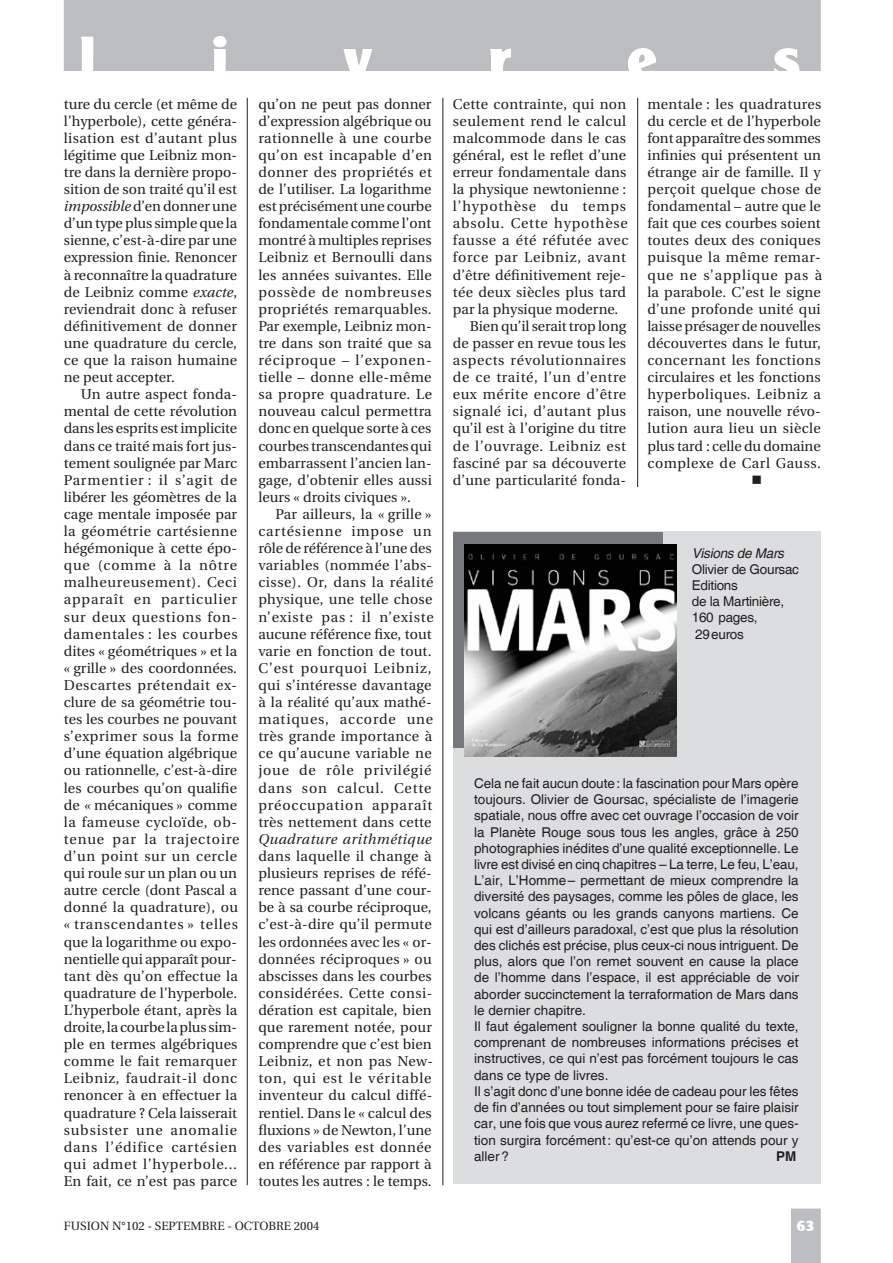
<style>
.page{position:relative;width:893px;height:1263px;background:#fff}
.page>*{position:absolute;margin:0;border:0;box-sizing:border-box;transform-origin:0 0}
.t1{font:60px "Clear Black DB Normal";color:#fff}
.t2{font:15px "Clear Black DB Normal";color:#fff}
.t3{font:14.25px/17.1px "Utopia";letter-spacing:.015em;color:#231f20;text-align:justify}
.t4{font:14.25px "Utopia";letter-spacing:.04em;color:#231f20}
.t5{font:14.25px "Utopia";letter-spacing:.035em;color:#231f20}
.t6{font:14.25px "Utopia";letter-spacing:.055em;color:#231f20}
.t7{font:14.25px "Utopia";letter-spacing:-.005em;color:#231f20}
.t8{font:14.25px "Utopia";letter-spacing:.045em;color:#231f20}
.t9{font:italic 14.25px "Utopia";letter-spacing:.03em;color:#231f20}
.t10{font:14.25px "Utopia";letter-spacing:.06em;color:#231f20}
.t11{font:14.25px "Wingdings";color:#231f20}
.t12{font:13.5px/16.2px "Helvetica";color:#231f20}
.t13{font:13.5px/16.2px "Helvetica";letter-spacing:-.02em;color:#231f20}
.t14{font:italic 13.5px "Helvetica";letter-spacing:-.02em;color:#231f20}
.t15{font:700 13.5px "Helvetica";color:#231f20}
.t16{font:12px "Utopia";color:#231f20}
.s1{font-style:italic}
</style>
<div class="page">
<hr style="left:247px;top:98px;width:1px;height:1087px;background:#231f20">
<hr style="left:443px;top:98px;width:1px;height:1087px;background:#231f20">
<hr style="left:637px;top:98px;width:1px;height:1087px;background:#231f20">
<div style="left:791px;top:1208px;width:30px;height:55px;background:#bcbdc0"></div>
<div style="left:64px;top:0;width:757px;height:71px;background:#bcbdc0"></div>
<div style="left:626px;top:487px;width:54px;height:712px;background:#fff"></div>
<div style="left:453px;top:532px;width:368px;height:652px;background:#dcdddf"></div>
<div style="left:453px;top:532px;width:210px;height:216px;background:#76787b"></div>
<img style="left:464px;top:544px;width:213px;height:213px">
<h1 class="t1" style="left:80px;top:23px;width:18px">l</h1>
<h1 class="t1" style="left:212px;top:23px;width:18px">i</h1>
<p class="t3" style="left:64px;top:95px;width:175px">ture du cercle (et même de l’hyperbole), cette généra&shy;lisation est d’autant plus légitime que Leibniz mon&shy;tre dans la dernière propo&shy;sition de son traité qu’il est <span class="s1">impossible</span> d’en donner une d’un type plus simple que la sienne, c’est-à-dire par une expression finie. Renoncer à reconnaître la quadrature de Leibniz comme <span class="s1">exacte</span>, reviendrait donc à refuser définitivement de donner une quadrature du cercle, ce que la raison humaine ne peut accepter.</p>
<p class="t3" style="left:64px;top:386px;width:177px;text-align:left;text-indent:17px">Un autre aspect fonda&shy;mental de cette révolution dans les esprits est implicite dans ce traité mais fort jus&shy;tement soulignée par Marc<br>Parmentier : il s’agit de libérer les géomètres de la cage mentale imposée par la géométrie cartésienne hégémonique à cette épo&shy;que (comme à la nôtre malheureusement). Ceci apparaît en particulier sur deux questions fon&shy;damentales : les courbes dites « géométriques » et la « grille » des coordonnées.<br>Descartes prétendait ex&shy;clure de sa géométrie tou&shy;tes les courbes ne pouvant s’exprimer sous la forme d’une équation algébrique ou rationnelle, c’est-à-dire les courbes qu’on qualifie de « mécaniques » comme la fameuse cycloïde, ob&shy;tenue par la trajectoire d’un point sur un cercle qui roule sur un plan ou un autre cercle (dont Pascal a donné la quadrature), ou « transcendantes » telles que la logarithme ou expo&shy;nentielle qui apparaît pour&shy;tant dès qu’on effectue la quadrature de l’hyperbole.<br>L’hyperbole étant, après la droite, la courbe la plus sim&shy;ple en termes algébriques comme le fait remarquer<br>Leibniz, faudrait-il donc renoncer à en effectuer la quadrature ? Cela laisserait subsister une anomalie dans l’édifice cartésien qui admet l’hyperbole...<br>En fait, ce n’est pas parce</p>
<h1 class="t1" style="left:344px;top:23px;width:30px">v</h1>
<h1 class="t1" style="left:489px;top:23px;width:24px">r</h1>
<h1 class="t1" style="left:628px;top:23px;width:31px">e</h1>
<h1 class="t1" style="left:773px;top:23px;width:29px">s</h1>
<p class="t3" style="left:258px;top:95px;width:175px">qu’on ne peut pas donner d’expression algébrique ou rationnelle à une courbe qu’on est incapable d’en donner des propriétés et de l’utiliser. La logarithme est précisément une courbe fondamentale comme l’ont montré à multiples reprises Leibniz et Bernoulli dans les années suivantes. Elle possède de nombreuses propriétés remarquables.<br>Par exemple, Leibniz mon&shy;tre dans son traité que sa réciproque – l’exponen&shy;tielle – donne elle-même sa propre quadrature. Le nouveau calcul permettra donc en quelque sorte à ces courbes transcendantes qui embarrassent l’ancien lan&shy;gage, d’obtenir elles aussi leurs « droits civiques ».</p>
<p class="t3" style="left:258px;top:506px;width:177px;text-align:left;text-indent:17px">Par ailleurs, la « grille » cartésienne impose un rôle de référence à l’une des variables (nommée l’abs&shy;cisse). Or, dans la réalité physique, une telle chose n’existe pas : il n’existe aucune référence fixe, tout varie en fonction de tout.<br>C’est pourquoi Leibniz, qui s’intéresse davantage à la réalité qu’aux mathé&shy;matiques, accorde une très grande importance à ce qu’aucune variable ne joue de rôle privilégié dans son calcul. Cette préoccupation apparaît très nettement dans cette</p>
<p class="t9" style="left:258px;top:831px;width:175px">Quadrature arithmétique</p>
<p class="t3" style="left:258px;top:848px;width:176px">dans laquelle il change à plusieurs reprises de réfé&shy;rence passant d’une cour&shy;be à sa courbe réciproque, c’est-à-dire qu’il permute les ordonnées avec les « or&shy;données réciproques » ou abscisses dans les courbes considérées. Cette consi&shy;dération est capitale, bien que rarement notée, pour comprendre que c’est bien Leibniz, et non pas New&shy;ton, qui est le véritable inventeur du calcul diffé&shy;rentiel. Dans le « calcul des fluxions » de Newton, l’une des variables est donnée en référence par rapport à toutes les autres : le temps.</p>
<p class="t3" style="left:453px;top:95px;width:175px">Cette contrainte, qui non</p>
<p class="t5" style="left:453px;top:113px;width:175px">seulement rend le calcul</p>
<p class="t3" style="left:453px;top:130px;width:175px">malcommode dans le cas</p>
<p class="t3" style="left:453px;top:147px;width:175px">général, est le reflet d’une</p>
<p class="t3" style="left:453px;top:164px;width:175px">erreur fondamentale dans</p>
<p class="t3" style="left:453px;top:181px;width:175px">la physique newtonienne :</p>
<p class="t10" style="left:453px;top:198px;width:175px">l’hypothèse du temps</p>
<p class="t6" style="left:453px;top:216px;width:176px">absolu. Cette hypothèse</p>
<p class="t4" style="left:453px;top:233px;width:177px">fausse a été réfutée avec</p>
<p class="t6" style="left:453px;top:250px;width:175px">force par Leibniz, avant</p>
<p class="t3" style="left:453px;top:266px;width:175px">d’être définitivement reje-</p>
<p class="t3" style="left:453px;top:283px;width:175px">tée deux siècles plus tard</p>
<p class="t3" style="left:453px;top:301px;width:167px">par la physique moderne.</p>
<p class="t7" style="left:470px;top:318px;width:158px">Bien qu’il serait trop long</p>
<p class="t3" style="left:453px;top:335px;width:175px">de passer en revue tous les</p>
<p class="t8" style="left:453px;top:352px;width:175px">aspects révolutionnaires</p>
<p class="t4" style="left:453px;top:369px;width:175px">de ce traité, l’un d’entre</p>
<p class="t4" style="left:453px;top:387px;width:175px">eux mérite encore d’être</p>
<p class="t5" style="left:453px;top:404px;width:175px">signalé ici, d’autant plus</p>
<p class="t3" style="left:453px;top:420px;width:175px">qu’il est à l’origine du titre</p>
<p class="t4" style="left:453px;top:438px;width:175px">de l’ouvrage. Leibniz est</p>
<p class="t3" style="left:453px;top:454px;width:175px">fasciné par sa découverte</p>
<p class="t3" style="left:453px;top:472px;width:175px">d’une particularité fonda-</p>
<p class="t3" style="left:647px;top:95px;width:176px;text-align:left">mentale : les quadratures du cercle et de l’hyperbole font apparaître des sommes infinies qui présentent un étrange air de famille. Il y perçoit quelque chose de fondamental – autre que le fait que ces courbes soient toutes deux des coniques puisque la même remar&shy;que ne s’applique pas à la parabole. C’est le signe d’une profonde unité qui laisse présager de nouvelles découvertes dans le futur, concernant les fonctions circulaires et les fonctions hyperboliques. Leibniz a raison, une nouvelle révo&shy;lution aura lieu un siècle plus tard : celle du domaine complexe de Carl Gauss.</p>
<p class="t11" style="left:751px;top:472px;width:12px">■</p>
<p class="t14" style="left:692px;top:545px;width:94px">Visions de Mars</p>
<p class="t13" style="left:692px;top:561px;width:109px">Olivier de Goursac<br>Editions<br>de la Martinière,<br>160 pages,<br>29 euros</p>
<p class="t12" style="left:474px;top:776px;width:326px">Cela ne fait aucun doute : la fascination pour Mars opère toujours. Olivier de Goursac, spécialiste de l’imagerie spatiale, nous offre avec cet ouvrage l’occasion de voir la Planète Rouge sous tous les angles, grâce à 250 photographies inédites d’une qualité exceptionnelle. Le livre est divisé en cinq chapitres – La terre, Le feu, L’eau, L’air, L’Homme – permettant de mieux comprendre la diversité des paysages, comme les pôles de glace, les volcans géants ou les grands canyons martiens. Ce qui est d’ailleurs paradoxal, c’est que plus la résolution des clichés est précise, plus ceux-ci nous intriguent. De plus, alors que l’on remet souvent en cause la place de l’homme dans l’espace, il est appréciable de voir aborder succinctement la terraformation de Mars dans le dernier chapitre.<br>Il faut également souligner la bonne qualité du texte, comprenant de nombreuses informations précises et instructives, ce qui n’est pas forcément toujours le cas dans ce type de livres.<br>Il s’agit donc d’une bonne idée de cadeau pour les fêtes de fin d’années ou tout simplement pour se faire plaisir car, une fois que vous aurez refermé ce livre, une ques&shy;tion surgira forcément : qu’est-ce qu’on attends pour y aller ?</p>
<p class="t15" style="left:776px;top:1148px;width:22px">PM</p>
<p class="t16" style="left:64px;top:1219px;width:257px">FUSION N°102 - SEPTEMBRE - OCTOBRE 2004</p>
<p class="t2" style="left:797px;top:1217px;width:19px">63</p>
</div>
